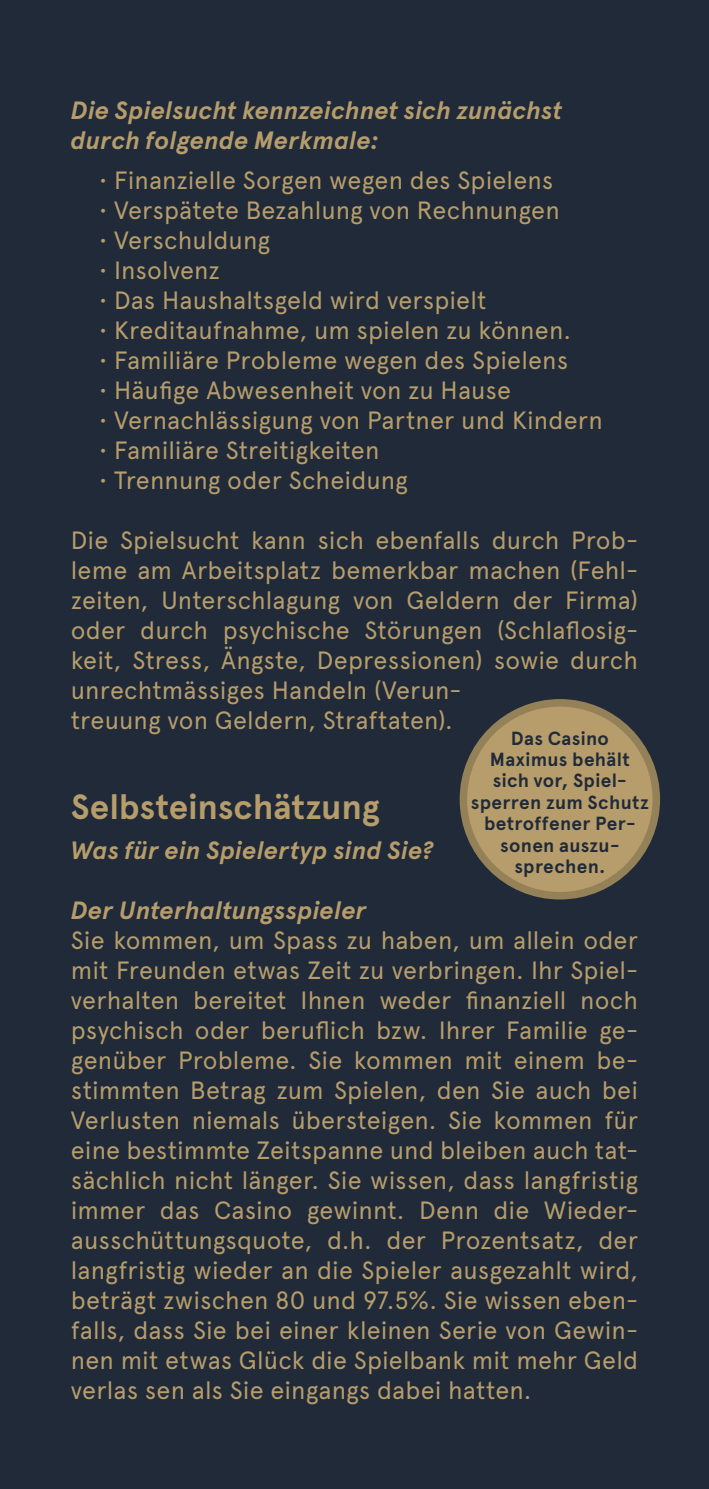
<style>
.page{position:relative;width:709px;height:1489px;background:#fff}
.page>*{position:absolute;margin:0;border:0;box-sizing:border-box;transform-origin:0 0}
.t1{font:700 35px "Apercu";letter-spacing:-.005em;color:#b69d6b}
.t2{font:25px/30px "Apercu";letter-spacing:.005em;color:#b69d6b}
.t3{font:italic 700 25px/30px "Apercu";color:#b69d6b}
.t4{font:700 19px/21.5px "Apercu";letter-spacing:.02em;color:#202a39;text-align:center}
</style>
<div class="page">
<div style="left:0;top:0;width:709px;height:1488px;background:#202a39"></div>
<div style="left:463px;top:702px;width:193px;height:193px;background:#b69d6b;border-radius:50%"></div>
<div style="left:459px;top:699px;width:201px;height:200px;border:8px solid #948158;border-radius:50%"></div>
<p class="t3" style="left:71px;top:95px;width:493px">Die Spielsucht kennzeichnet sich zunächst durch folgende Merkmale:</p>
<p class="t2" style="left:99px;top:165px;width:455px">• Finanzielle Sorgen wegen des Spielens</p>
<p class="t2" style="left:99px;top:195px;width:462px">• Verspätete Bezahlung von Rechnungen</p>
<p class="t2" style="left:99px;top:225px;width:172px">• Verschuldung</p>
<p class="t2" style="left:99px;top:255px;width:122px">• Insolvenz</p>
<p class="t2" style="left:99px;top:285px;width:389px">• Das Haushaltsgeld wird verspielt</p>
<p class="t2" style="left:99px;top:315px;width:473px">• Kreditaufnahme, um spielen zu können.</p>
<p class="t2" style="left:99px;top:345px;width:470px">• Familiäre Probleme wegen des Spielens</p>
<p class="t2" style="left:99px;top:375px;width:413px">• Häufige Abwesenheit von zu Hause</p>
<p class="t2" style="left:99px;top:405px;width:505px">• Vernachlässigung von Partner und Kindern</p>
<p class="t2" style="left:99px;top:435px;width:282px">• Familiäre Streitigkeiten</p>
<p class="t2" style="left:99px;top:465px;width:310px">• Trennung oder Scheidung</p>
<p class="t2" style="left:71px;top:525px;width:568px">Die Spielsucht kann sich ebenfalls durch Prob&shy;leme am Arbeitsplatz bemerkbar machen (Fehl&shy;zeiten, Unterschlagung von Geldern der Firma) oder durch psychische Störungen (Schlaflosig&shy;keit, Stress, Ängste, Depressionen) sowie durch unrechtmässiges Handeln (Verun-<br>treuung von Geldern, Straftaten).</p>
<p class="t4" style="left:471px;top:727px;width:180px">Das Casino<br>Maximus behält sich vor, Spiel&shy;sperren zum Schutz betroffener Per&shy;sonen auszu&shy;sprechen.</p>
<h1 class="t1" style="left:71px;top:785px;width:310px">Selbsteinschätzung</h1>
<p class="t3" style="left:71px;top:835px;width:364px">Was für ein Spielertyp sind Sie?</p>
<p class="t3" style="left:71px;top:895px;width:298px">Der Unterhaltungsspieler</p>
<p class="t2" style="left:71px;top:925px;width:568px;text-align:justify">Sie kommen, um Spass zu haben, um allein oder mit Freunden etwas Zeit zu verbringen. Ihr Spiel&shy;verhalten bereitet Ihnen weder finanziell noch psychisch oder beruflich bzw. Ihrer Familie ge&shy;genüber Probleme. Sie kommen mit einem be&shy;stimmten Betrag zum Spielen, den Sie auch bei Verlusten niemals übersteigen. Sie kommen für eine bestimmte Zeitspanne und bleiben auch tat&shy;sächlich nicht länger. Sie wissen, dass langfristig immer das Casino gewinnt. Denn die Wieder&shy;ausschüttungsquote, d.h. der Prozentsatz, der langfristig wieder an die Spieler ausgezahlt wird, beträgt zwischen 80 und 97.5%. Sie wissen eben&shy;falls, dass Sie bei einer kleinen Serie von Gewin&shy;nen mit etwas Glück die Spielbank mit mehr Geld verlas sen als Sie eingangs dabei hatten.</p>
</div>
